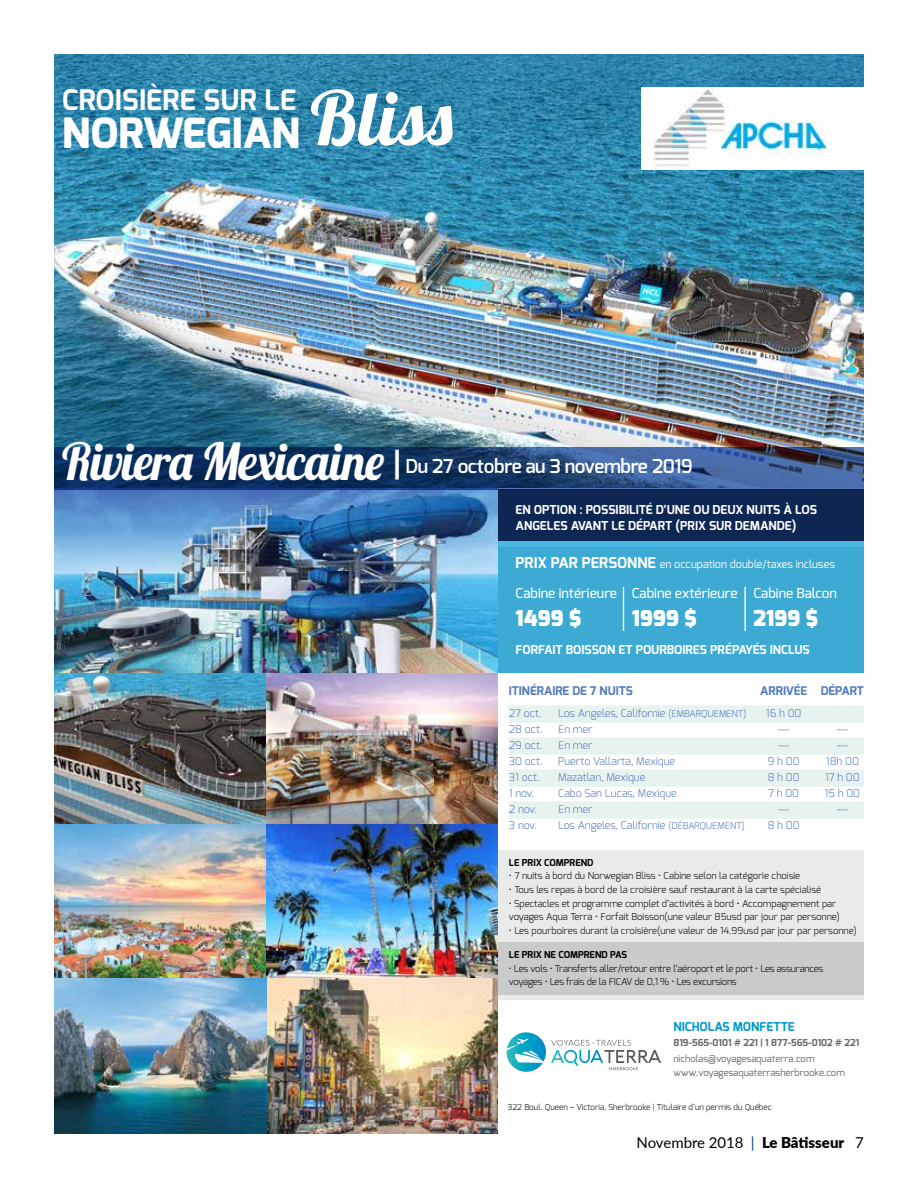
<style>
.page{position:relative;width:918px;height:1188px;background:#fff}
.page>*{position:absolute;margin:0;border:0;box-sizing:border-box;transform-origin:0 0}
.t1{font:74.7px "Lobster 1.4";letter-spacing:.01em;color:#fff}
.t2{font:800 41.7px "Exo";color:#fff}
.t3{font:700 28.35px "Exo";letter-spacing:.01em;color:#fff}
.t4{font:900 21.75px "Exo";color:#fff}
.t5{font:600 19.05px "Exo";letter-spacing:-.02em;color:#fff}
.t6{font:15px "Lato";color:#000}
.t7{font:500 13.65px "Exo";color:#fff}
.t8{font:700 12.3px/16.4px "Exo";color:#fff}
.t9{font:700 12.3px "Exo";color:#09c}
.t10{font:700 12px "Exo";color:#5278bb}
.t11{font:10.95px "Exo";color:#fff}
.t12{font:300 10.65px "Exo";color:#5278bb}
.t13{font:300 9.6px/13.6px "Exo";color:#000}
.t14{font:300 9.6px/13.6px "Exo";letter-spacing:-.02em;color:#000}
.t15{font:9.6px/14px "Exo";color:#666767}
.t16{font:700 9.6px "Exo";color:#666767}
.t17{font:700 9.6px "Exo";color:#000}
.t18{font:300 8.25px "Exo";color:#000}
.s1{font-family:"Lobster 1.4";font-weight:400;font-size:51px}
.s2{font-size:35.4px}
.s3{font-weight:700;font-size:15px}
.s4{font-size:9.3px}
.s5{font-weight:400}
.s6{color:#00467f}
.s7{font-weight:900}
</style>
<div class="page">
<img style="left:54px;top:673px;width:443px;height:305px">
<div style="left:497px;top:850px;width:367px;height:149px;background:#eaeaea"></div>
<div style="left:497px;top:942px;width:367px;height:52px;background:#c9caca"></div>
<div style="left:486px;top:542px;width:378px;height:131px;background:#3daad3"></div>
<div style="left:486px;top:489px;width:378px;height:57px;background:#0e2752"></div>
<svg style="left:507px;top:1032px;width:39px;height:40px"></svg>
<svg style="left:507px;top:1038px;width:154px;height:32px"></svg>
<div style="left:509px;top:705px;width:355px;height:18px;background:#e7f3ef"></div>
<div style="left:509px;top:737px;width:355px;height:18px;background:#e7f3ef"></div>
<div style="left:509px;top:769px;width:355px;height:18px;background:#e7f3ef"></div>
<div style="left:509px;top:801px;width:355px;height:18px;background:#e7f3ef"></div>
<img style="left:54px;top:489px;width:443px;height:184px">
<img style="left:54px;top:978px;width:443px;height:156px">
<img style="left:54px;top:54px;width:810px;height:393px">
<svg style="left:54px;top:447px;width:810px;height:42px;background:#1f4173"></svg>
<hr style="left:623px;top:587px;width:1px;height:44px;background:#fff">
<hr style="left:744px;top:587px;width:2px;height:44px;background:#fff">
<div style="left:642px;top:88px;width:222px;height:82px;background:#fff"></div>
<img style="left:653px;top:89px;width:175px;height:78px">
<h3 class="t3" style="left:62px;top:82px;width:235px">CROISIÈRE SUR LE</h3>
<h2 class="t2" style="left:62px;top:106px;width:239px">NORWEGIAN</h2>
<h1 class="t1" style="left:310px;top:71px;width:144px">Bliss</h1>
<h3 class="t5" style="left:62px;top:454px;width:632px"><span class="s1">Riviera Mexicaine</span> <span class="s2">|</span> Du 27 octobre au 3 novembre 2019</h3>
<p class="t8" style="left:516px;top:501px;width:303px">EN OPTION : POSSIBILITÉ D’UNE OU DEUX NUITS À LOS<br>ANGELES AVANT LE DÉPART (PRIX SUR DEMANDE)</p>
<p class="t11" style="left:516px;top:557px;width:321px"><span class="s3">PRIX PAR PERSONNE</span> en occupation double/taxes incluses</p>
<h3 class="t7" style="left:516px;top:585px;width:103px">Cabine intérieure</h3>
<h3 class="t4" style="left:516px;top:604px;width:67px">1499 $</h3>
<h3 class="t7" style="left:632px;top:585px;width:107px">Cabine extérieure</h3>
<h3 class="t4" style="left:632px;top:604px;width:67px">1999 $</h3>
<h3 class="t7" style="left:753px;top:585px;width:85px">Cabine Balcon</h3>
<h3 class="t4" style="left:753px;top:604px;width:66px">2199 $</h3>
<p class="t8" style="left:516px;top:641px;width:296px">FORFAIT BOISSON ET POURBOIRES PRÉPAYÉS INCLUS</p>
<p class="t10" style="left:509px;top:683px;width:126px">ITINÉRAIRE DE 7 NUITS</p>
<p class="t10" style="left:760px;top:683px;width:105px">ARRIVÉE DÉPART</p>
<p class="t12" style="left:509px;top:707px;width:34px">27 oct.</p>
<p class="t12" style="left:558px;top:707px;width:190px">Los Angeles, Californie <span class="s4">(EMBARQUEMENT)</span></p>
<p class="t12" style="left:766px;top:707px;width:37px">16 h 00</p>
<p class="t12" style="left:509px;top:723px;width:35px">28 oct.</p>
<p class="t12" style="left:558px;top:723px;width:36px">En mer</p>
<p class="t12" style="left:778px;top:723px;width:13px">---</p>
<p class="t12" style="left:837px;top:723px;width:13px">---</p>
<p class="t12" style="left:509px;top:739px;width:35px">29 oct.</p>
<p class="t12" style="left:558px;top:739px;width:36px">En mer</p>
<p class="t12" style="left:778px;top:739px;width:13px">---</p>
<p class="t12" style="left:837px;top:739px;width:13px">---</p>
<p class="t12" style="left:509px;top:755px;width:35px">30 oct.</p>
<p class="t12" style="left:558px;top:755px;width:118px">Puerto Vallarta, Mexique</p>
<p class="t12" style="left:768px;top:755px;width:33px">9 h 00</p>
<p class="t12" style="left:826px;top:755px;width:35px">18h 00</p>
<p class="t12" style="left:509px;top:771px;width:32px">31 oct.</p>
<p class="t12" style="left:558px;top:771px;width:89px">Mazatlan, Mexique</p>
<p class="t12" style="left:768px;top:771px;width:34px">8 h 00</p>
<p class="t12" style="left:825px;top:771px;width:36px">17 h 00</p>
<p class="t12" style="left:509px;top:787px;width:27px">1 nov.</p>
<p class="t12" style="left:558px;top:787px;width:120px">Cabo San Lucas, Mexique</p>
<p class="t12" style="left:768px;top:787px;width:33px">7 h 00</p>
<p class="t12" style="left:825px;top:787px;width:37px">15 h 00</p>
<p class="t12" style="left:509px;top:803px;width:30px">2 nov.</p>
<p class="t12" style="left:558px;top:803px;width:36px">En mer</p>
<p class="t12" style="left:778px;top:803px;width:13px">---</p>
<p class="t12" style="left:837px;top:803px;width:13px">---</p>
<p class="t12" style="left:509px;top:819px;width:30px">3 nov.</p>
<p class="t12" style="left:558px;top:819px;width:188px">Los Angeles, Californie <span class="s4">(DÉBARQUEMENT)</span></p>
<p class="t12" style="left:768px;top:819px;width:34px">8 h 00</p>
<p class="t17" style="left:509px;top:856px;width:86px">LE PRIX COMPREND</p>
<p class="t13" style="left:509px;top:869px;width:293px">• 7 nuits à bord du Norwegian Bliss • Cabine selon la catégorie choisie</p>
<p class="t13" style="left:509px;top:883px;width:314px">• Tous les repas à bord de la croisière sauf restaurant à la carte spécialisé</p>
<p class="t13" style="left:509px;top:896px;width:333px">• Spectacles et programme complet d’activités à bord <span class="s5">•</span> Accompagnement par voyages Aqua Terra • Forfait Boisson(une valeur 85usd par jour par personne)</p>
<p class="t13" style="left:509px;top:924px;width:350px">• Les pourboires durant la croisière(une valeur de 14.99usd par jour par personne)</p>
<p class="t17" style="left:509px;top:948px;width:120px">LE PRIX NE COMPREND PAS</p>
<p class="t14" style="left:509px;top:961px;width:316px">• Les vols • Transferts aller/retour entre l’aéroport et le port • Les assurances voyages • Les frais de la FICAV de 0,1 % • Les excursions</p>
<p class="t9" style="left:673px;top:1019px;width:123px">NICHOLAS MONFETTE</p>
<p class="t16" style="left:673px;top:1037px;width:187px">819-565-0101 # 221 | 1 877-565-0102 # 221</p>
<p class="t15" style="left:673px;top:1052px;width:173px">nicholas@voyagesaquaterra.com www.voyagesaquaterrasherbrooke.com</p>
<p class="t18" style="left:508px;top:1102px;width:266px">322 Boul. Queen – Victoria, Sherbrooke | Titulaire d’un permis du Québec</p>
<h3 class="t6" style="left:636px;top:1131px;width:229px">Novembre 2018 <span class="s6">|</span> <span class="s7">Le Bâtisseur</span> 7</h3>
</div>
